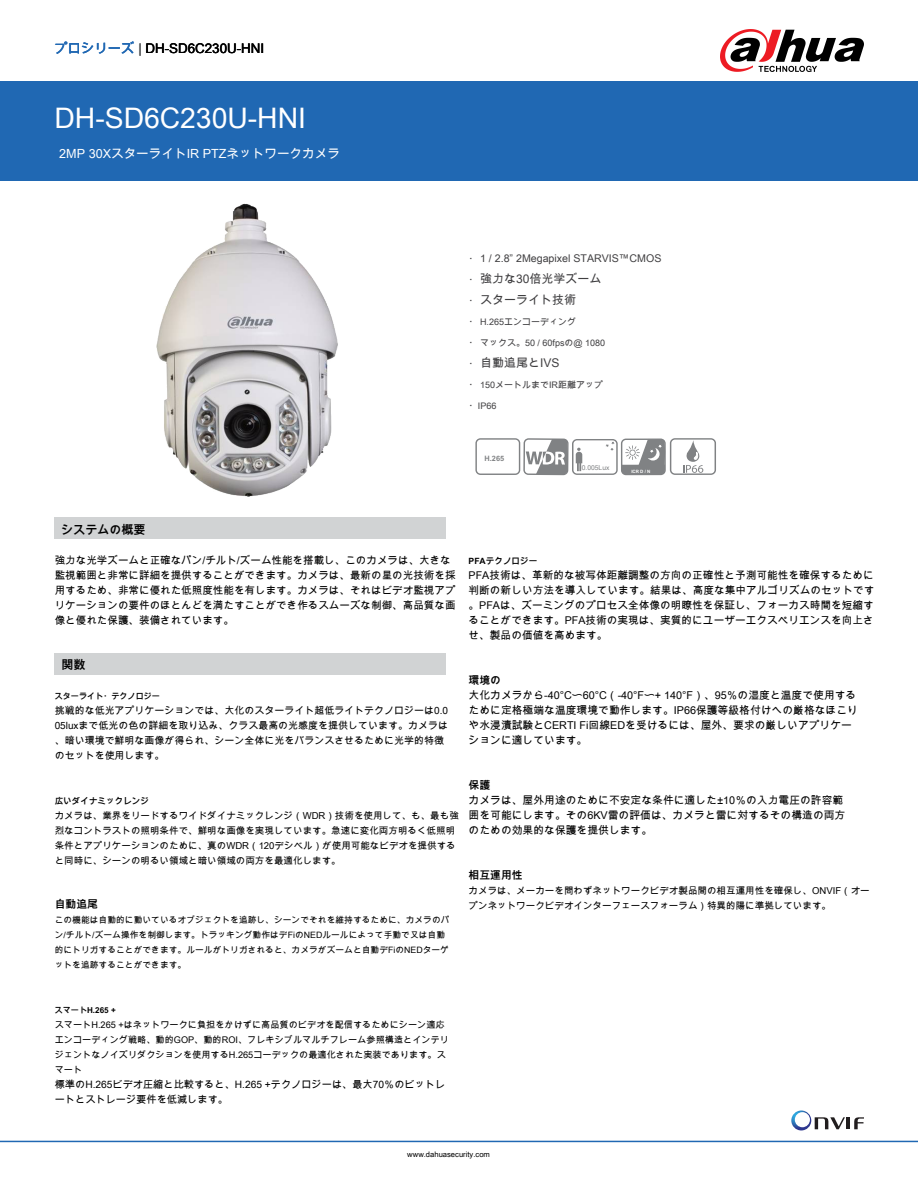
<style>
.page{position:relative;width:918px;height:1188px;background:#fff}
.page>*{position:absolute;margin:0;border:0;box-sizing:border-box;transform-origin:0 0}
.t1{font:28.35px "Arial Unicode MS";color:#fff}
.t2{font:13.35px "Arial Unicode MS";color:#000}
.t3{font:12.6px "Arial Unicode MS";color:#fff}
.t4{font:12px/21px "Arial Unicode MS";color:#403f41}
.t5{font:700 12px "Arial Unicode MS";color:#000}
.t6{font:10.8px/15px "Arial Unicode MS";color:#000}
.t7{font:700 10.8px "Arial Unicode MS";color:#000}
.t8{font:10.65px/15px "Arial Unicode MS";color:#000;text-align:justify}
.t9{font:10.65px "Arial Unicode MS";color:#403f41}
.t10{font:10.5px/15px "Arial Unicode MS";color:#000}
.t11{font:10.2px/15px "Arial Unicode MS";color:#000}
.t12{font:10.05px/15px "Arial Unicode MS";color:#000}
.t13{font:9.6px/15px "Arial Unicode MS";color:#000}
.t14{font:9.15px/15px "Arial Unicode MS";color:#000}
.t15{font:9px "Arial Unicode MS";color:#403f41}
.t16{font:8.7px/15px "Arial Unicode MS";color:#000}
.t17{font:700 8.55px "Arial Unicode MS";color:#000}
.t18{font:700 8.1px "Arial Unicode MS";color:#000}
.t19{font:7.65px "Arial Unicode MS";color:#000}
.t20{font:700 7.35px "Arial Unicode MS";color:#808284}
.t21{font:6.75px "Arial Unicode MS";color:#808284}
.t22{font:700 4.5px "Arial Unicode MS";color:#fff}
.s1{color:#2068b3}
.s2{color:#626466}
.s3{font-size:9px}
</style>
<div class="page">
<div style="left:0;top:81px;width:918px;height:100px;background:#2068b3"></div>
<hr style="left:0;top:1141px;width:918px;height:1px;background:#2068b3">
<svg style="left:720px;top:29px;width:144px;height:43px"></svg>
<svg style="left:791px;top:1111px;width:73px;height:19px"></svg>
<img style="left:156px;top:203px;width:182px;height:294px">
<svg style="left:475px;top:438px;width:241px;height:37px"></svg>
<div style="left:54px;top:518px;width:391px;height:21px;background:#d1d3d4"></div>
<div style="left:54px;top:653px;width:391px;height:22px;background:#d1d3d4"></div>
<h2 class="t2" style="left:55px;top:39px;width:211px"><span class="s1">プロシリーズ</span> <span class="s2">|</span> DH-SD6C230U-HNI</h2>
<h1 class="t1" style="left:55px;top:98px;width:253px">DH-SD6C230U-HNI</h1>
<h3 class="t3" style="left:59px;top:145px;width:282px">2MP 30XスターライトIR PTZネットワークカメラ</h3>
<p class="t9" style="left:469px;top:251px;width:194px"><span class="s3">・</span> 1 / 2.8” 2Megapixel STARVIS™CMOS</p>
<p class="t4" style="left:469px;top:268px;width:134px"><span class="s3">・</span>強力な30倍光学ズーム<span class="s3">・</span>スターライト技術</p>
<p class="t15" style="left:469px;top:315px;width:109px">・ H.265エンコーディング</p>
<p class="t15" style="left:469px;top:336px;width:138px">・マックス。50 / 60fpsの@ 1080</p>
<p class="t4" style="left:469px;top:352px;width:92px"><span class="s3">・</span>自動追尾とIVS</p>
<p class="t15" style="left:469px;top:378px;width:136px">・ 150メートルまでIR距離アップ</p>
<p class="t15" style="left:469px;top:399px;width:29px">・IP66</p>
<p class="t20" style="left:485px;top:453px;width:21px">H.265</p>
<p class="t21" style="left:582px;top:463px;width:29px">0.005Lux</p>
<p class="t22" style="left:631px;top:468px;width:21px">ICR D / N</p>
<p class="t5" style="left:61px;top:521px;width:85px">システムの概要</p>
<p class="t10" style="left:55px;top:552px;width:402px">強力な光学ズームと正確なパン/チルト/ズーム性能を搭載し、このカメラは、大きな監視範囲と非常に詳細を提供することができます。カメラは、最新の星の光技術を採用するため、非常に優れた低照度性能を有します。カメラは、それはビデオ監視アプリケーションの要件のほとんどを満たすことができ作るスムーズな制御、高品質な画像と優れた保護、装備されています。</p>
<p class="t5" style="left:61px;top:656px;width:25px">関数</p>
<p class="t18" style="left:55px;top:690px;width:107px">スターライト・テクノロジー</p>
<p class="t12" style="left:55px;top:702px;width:395px">挑戦的な低光アプリケーションでは、大化のスターライト超低ライトテクノロジーは0.0<br>05luxまで低光の色の詳細を取り込み、クラス最高の光感度を提供しています。カメラは、暗い環境で鮮明な画像が得られ、シーン全体に光をバランスさせるために光学的特徴のセットを使用します。</p>
<p class="t17" style="left:55px;top:794px;width:96px">広いダイナミックレンジ</p>
<p class="t13" style="left:55px;top:807px;width:406px">カメラは、業界をリードするワイドダイナミックレンジ（WDR）技術を使用して、も、最も強烈なコントラストの照明条件で、鮮明な画像を実現しています。急速に変化両方明るく低照明条件とアプリケーションのために、真のWDR（120デシベル）が使用可能なビデオを提供すると同時に、シーンの明るい領域と暗い領域の両方を最適化します。</p>
<p class="t7" style="left:55px;top:897px;width:45px">自動追尾</p>
<p class="t16" style="left:55px;top:913px;width:396px">この機能は自動的に動いているオブジェクトを追跡し、シーンでそれを維持するために、カメラのパン/チルト/ズーム操作を制御します。トラッキング動作はデFiのNEDルールによって手動で又は自動的にトリガすることができます。ルールがトリガされると、カメラがズームと自動デFiのNEDターゲットを追跡することができます。</p>
<p class="t18" style="left:55px;top:1005px;width:62px">スマートH.265 +</p>
<p class="t14" style="left:55px;top:1017px;width:396px">スマートH.265 +はネットワークに負担をかけずに高品質のビデオを配信するためにシーン適応エンコーディング戦略、動的GOP、動的ROI、フレキシブルマルチフレーム参照構造とインテリジェントなノイズリダクションを使用するH.265コーデックの最適化された実装であります。スマート</p>
<p class="t11" style="left:55px;top:1077px;width:392px">標準のH.265ビデオ圧縮と比較すると、H.265 +テクノロジーは、最大70％のビットレートとストレージ要件を低減します。</p>
<p class="t17" style="left:469px;top:555px;width:70px">PFAテクノロジー</p>
<p class="t8" style="left:469px;top:567px;width:407px">PFA技術は、革新的な被写体距離調整の方向の正確性と予測可能性を確保するために判断の新しい方法を導入しています。結果は、高度な集中アルゴリズムのセットです。PFAは、ズーミングのプロセス全体像の明瞭性を保証し、フォーカス時間を短縮することができます。PFA技術の実現は、実質的にユーザーエクスペリエンスを向上させ、製品の価値を高めます。</p>
<p class="t7" style="left:469px;top:672px;width:34px">環境の</p>
<p class="t6" style="left:469px;top:687px;width:391px">大化カメラから-40°C〜60°C（-40°F〜+ 140°F）、95％の湿度と温度で使用するために定格極端な温度環境で動作します。IP66保護等級格付けへの厳格なほこりや水浸漬試験とCERTI Fi回線EDを受けるには、屋外、要求の厳しいアプリケーションに適しています。</p>
<p class="t7" style="left:469px;top:777px;width:23px">保護</p>
<p class="t6" style="left:469px;top:792px;width:378px">カメラは、屋外用途のために不安定な条件に適した±10％の入力電圧の許容範囲を可能にします。その6KV雷の評価は、カメラと雷に対するその構造の両方のための効果的な保護を提供します。</p>
<p class="t7" style="left:469px;top:867px;width:55px">相互運用性</p>
<p class="t13" style="left:469px;top:882px;width:403px">カメラは、メーカーを問わずネットワークビデオ製品間の相互運用性を確保し、ONVIF（オープンネットワークビデオインターフェースフォーラム）特異的陽に準拠しています。</p>
<p class="t19" style="left:407px;top:1149px;width:84px">www.dahuasecurity.com</p>
</div>
